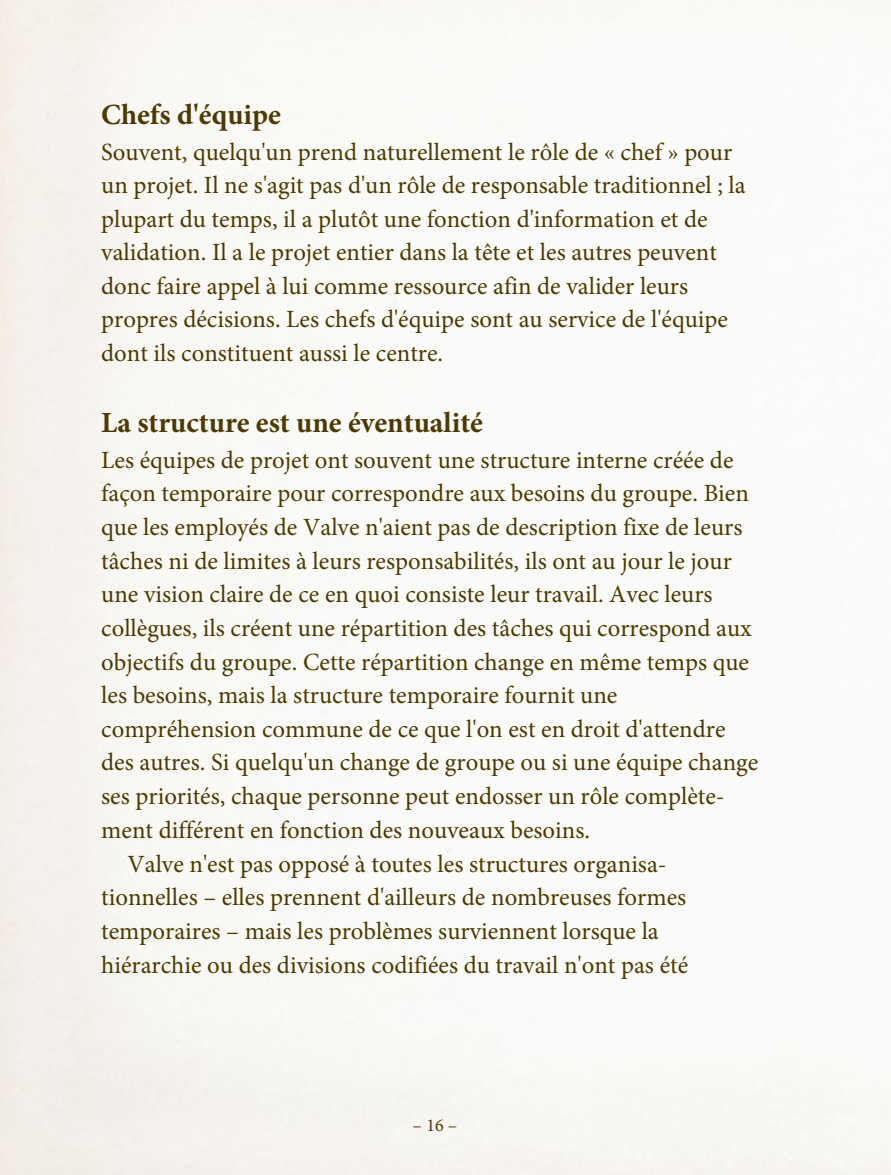
<style>
.page{position:relative;width:891px;height:1175px;background:#fff}
.page>*{position:absolute;margin:0;border:0;box-sizing:border-box;transform-origin:0 0}
.t1{font:700 29.25px "Minion Pro";color:#4b3900}
.t2{font:24.75px/33.5px "Minion Pro";color:#4b3900}
.t3{font:18px "Minion Pro";color:#4b3900}
</style>
<div class="page">
<p class="t1" style="left:101px;top:94px;width:181px">Chefs d'équipe</p>
<p class="t2" style="left:101px;top:135px;width:646px">Souvent, quelqu'un prend naturellement le rôle de « chef » pour un projet. Il ne s'agit pas d'un rôle de responsable traditionnel ; la plupart du temps, il a plutôt une fonction d'information et de validation. Il a le projet entier dans la tête et les autres peuvent donc faire appel à lui comme ressource afin de valider leurs propres décisions. Les chefs d'équipe sont au service de l'équipe dont ils constituent aussi le centre.</p>
<p class="t1" style="left:101px;top:402px;width:383px">La structure est une éventualité</p>
<p class="t2" style="left:101px;top:443px;width:634px">Les équipes de projet ont souvent une structure interne créée de</p>
<p class="t2" style="left:101px;top:477px;width:649px">façon temporaire pour correspondre aux besoins du groupe. Bien</p>
<p class="t2" style="left:101px;top:510px;width:643px">que les employés de Valve n'aient pas de description fixe de leurs</p>
<p class="t2" style="left:101px;top:544px;width:632px">tâches ni de limites à leurs responsabilités, ils ont au jour le jour</p>
<p class="t2" style="left:101px;top:577px;width:613px">une vision claire de ce en quoi consiste leur travail. Avec leurs</p>
<p class="t2" style="left:101px;top:611px;width:652px">collègues, ils créent une répartition des tâches qui correspond aux</p>
<p class="t2" style="left:101px;top:645px;width:649px">objectifs du groupe. Cette répartition change en même temps que</p>
<p class="t2" style="left:101px;top:678px;width:518px">les besoins, mais la structure temporaire fournit une</p>
<p class="t2" style="left:101px;top:712px;width:626px">compréhension commune de ce que l'on est en droit d'attendre</p>
<p class="t2" style="left:101px;top:746px;width:659px">des autres. Si quelqu'un change de groupe ou si une équipe change</p>
<p class="t2" style="left:101px;top:779px;width:625px">ses priorités, chaque personne peut endosser un rôle complète-</p>
<p class="t2" style="left:101px;top:813px;width:490px">ment différent en fonction des nouveaux besoins.</p>
<p class="t2" style="left:127px;top:847px;width:541px">Valve n'est pas opposé à toutes les structures organisa-</p>
<p class="t2" style="left:101px;top:880px;width:587px">tionnelles – elles prennent d'ailleurs de nombreuses formes</p>
<p class="t2" style="left:101px;top:914px;width:559px">temporaires – mais les problèmes surviennent lorsque la</p>
<p class="t2" style="left:101px;top:948px;width:589px">hiérarchie ou des divisions codifiées du travail n'ont pas été</p>
<p class="t3" style="left:412px;top:1113px;width:46px">– 16 –</p>
</div>
